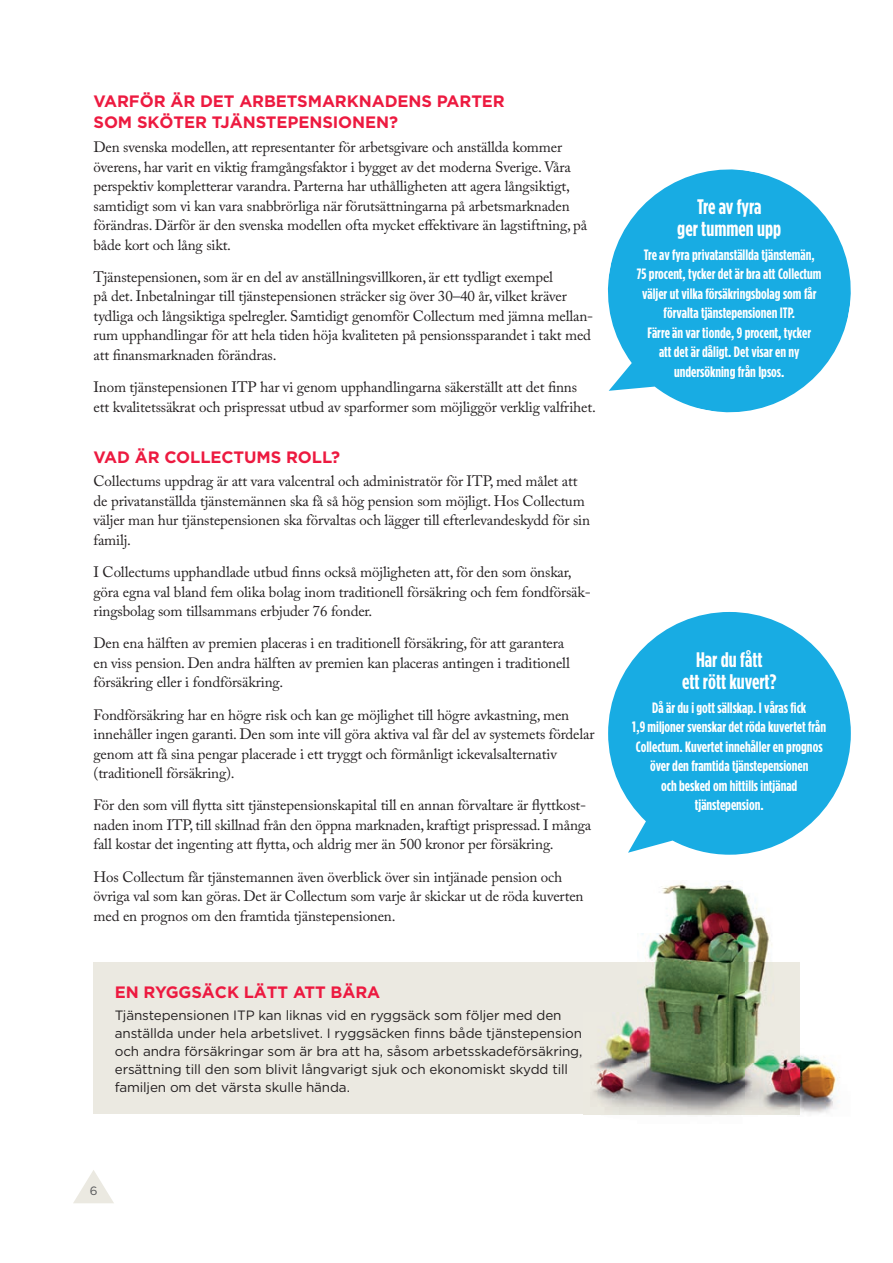
<style>
.page{position:relative;width:893px;height:1263px;background:#fff}
.page>*{position:absolute;margin:0;border:0;box-sizing:border-box;transform-origin:0 0}
.t1{font:700 condensed 21px/21.8px "Gotham HTF";color:#fff;text-align:center}
.t2{font:700 16.5px/21px "Gotham HTF";letter-spacing:-.005em;color:#ed1a40}
.t3{font:15px/19.5px "Adobe Caslon Pro";letter-spacing:-.01em;color:#231f20}
.t4{font:700 condensed 15px/19.5px "Gotham HTF";color:#fff;text-align:center}
.t5{font:13.5px/18px "Gotham HTF";letter-spacing:-.01em;color:#231f20}
.t6{font:12px "Gotham HTF";color:#57585a}
</style>
<div class="page">
<svg style="left:73px;top:1170px;width:41px;height:33px"></svg>
<svg style="left:608px;top:612px;width:243px;height:243px;fill:#18ace3"></svg>
<div style="left:94px;top:962px;width:705px;height:152px;background:#ebe9e1"></div>
<img style="left:641px;top:881px;width:129px;height:53px">
<img style="left:642px;top:934px;width:130px;height:28px">
<img style="left:799px;top:962px;width:1px;height:26px">
<img style="left:799px;top:988px;width:41px;height:107px">
<img style="left:797px;top:1095px;width:42px;height:20px">
<img style="left:593px;top:962px;width:206px;height:152px">
<svg style="left:607px;top:169px;width:244px;height:244px;fill:#18ace3"></svg>
<p class="t2" style="left:94px;top:91px;width:413px">VARFÖR ÄR DET ARBETSMARKNADENS PARTER<br>SOM SKÖTER TJÄNSTEPENSIONEN?</p>
<p class="t3" style="left:94px;top:137px;width:495px">Den svenska modellen, att representanter för arbetsgivare och anställda kommer överens, har varit en viktig framgångsfaktor i bygget av det moderna Sverige. Våra perspektiv kompletterar varandra. Parterna har uthålligheten att agera långsiktigt, samtidigt som vi kan vara snabbrörliga när förutsättningarna på arbetsmarknaden förändras. Därför är den svenska modellen ofta mycket effektivare än lagstiftning, på både kort och lång sikt.</p>
<p class="t3" style="left:94px;top:267px;width:501px">Tjänstepensionen, som är en del av anställningsvillkoren, är ett tydligt exempel<br>på det. Inbetalningar till tjänstepensionen sträcker sig över 30–40 år, vilket kräver tydliga och långsiktiga spelregler. Samtidigt genomför Collectum med jämna mellan&shy;rum upphandlingar för att hela tiden höja kvaliteten på pensionssparandet i takt med att finansmarknaden förändras.</p>
<p class="t3" style="left:94px;top:377px;width:504px">Inom tjänstepensionen ITP har vi genom upphandlingarna säkerställt att det finns ett kvalitetssäkrat och prispressat utbud av sparformer som möjliggör verklig valfrihet.</p>
<p class="t2" style="left:94px;top:446px;width:248px">VAD ÄR COLLECTUMS ROLL?</p>
<p class="t3" style="left:94px;top:471px;width:498px">Collectums uppdrag är att vara valcentral och administratör för ITP, med målet att de privatanställda tjänstemännen ska få så hög pension som möjligt. Hos Collectum väljer man hur tjänstepensionen ska förvaltas och lägger till efterlevande skydd för sin familj.</p>
<p class="t3" style="left:94px;top:562px;width:499px">I Collectums upphandlade utbud finns också möjligheten att, för den som önskar, göra egna val bland fem olika bolag inom traditionell försäkring och fem fondförsäk&shy;ringsbolag som tillsammans erbjuder 76 fonder.</p>
<p class="t3" style="left:94px;top:633px;width:478px">Den ena hälften av premien placeras i en traditionell försäkring, för att garantera en viss pension. Den andra hälften av premien kan placeras antingen i traditionell försäkring eller i fondförsäkring.</p>
<p class="t3" style="left:94px;top:705px;width:502px">Fondförsäkring har en högre risk och kan ge möjlighet till högre avkastning, men innehåller ingen garanti. Den som inte vill göra aktiva val får del av systemets fördelar genom att få sina pengar placerade i ett tryggt och förmånligt ickevalsalternativ (traditionell försäkring).</p>
<p class="t3" style="left:94px;top:795px;width:499px">För den som vill flytta sitt tjänstepensionskapital till en annan förvaltare är flyttkost&shy;naden inom ITP, till skillnad från den öppna marknaden, kraftigt prispressad. I många fall kostar det ingenting att flytta, och aldrig mer än 500 kronor per försäkring.</p>
<p class="t3" style="left:94px;top:867px;width:492px">Hos Collectum får tjänstemannen även överblick över sin intjänade pension och övriga val som kan göras. Det är Collectum som varje år skickar ut de röda kuverten med en prognos om den framtida tjänstepensionen.</p>
<p class="t2" style="left:115px;top:981px;width:267px">EN RYGGSÄCK LÄTT ATT BÄRA</p>
<p class="t5" style="left:115px;top:1006px;width:469px">Tjänstepensionen ITP kan liknas vid en ryggsäck som följer med den anställda under hela arbetslivet. I ryggsäcken finns både tjänstepension och andra försäkringar som är bra att ha, såsom arbetsskadeförsäkring, ersättning till den som blivit långvarigt sjuk och ekonomiskt skydd till familjen om det värsta skulle hända.</p>
<p class="t6" style="left:90px;top:1184px;width:9px">6</p>
<h1 class="t1" style="left:677px;top:195px;width:106px">Tre av fyra<br>ger tummen upp</h1>
<p class="t4" style="left:637px;top:244px;width:186px">Tre av fyra privatanställda tjänstemän,<br>75 procent, tycker det är bra att Collectum väljer ut vilka försäkringsbolag som får förvalta tjänstepensionen ITP.<br>Färre än var tionde, 9 procent, tycker<br>att det är dåligt. Det visar en ny undersökning från Ipsos.</p>
<h1 class="t1" style="left:682px;top:649px;width:96px">Har du fått<br>ett rött kuvert?</h1>
<p class="t4" style="left:632px;top:697px;width:195px">Då är du i gott sällskap. I våras fick<br>1,9 miljoner svenskar det röda kuvertet från Collectum. Kuvertet innehåller en prognos över den framtida tjänstepensionen<br>och besked om hittills intjänad tjänstepension.</p>
</div>
